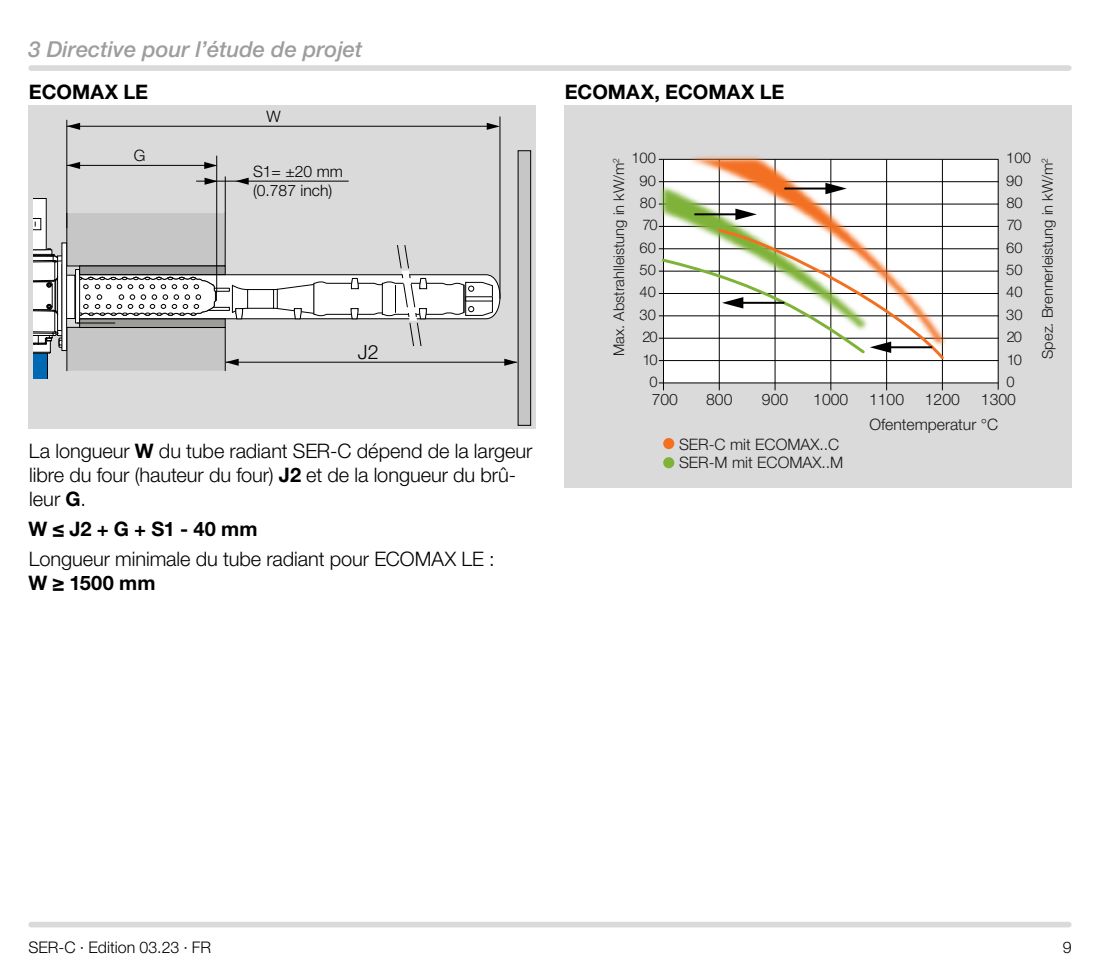
<style>
.page{position:relative;width:1100px;height:970px;background:#fff}
.page>*{position:absolute;margin:0;border:0;box-sizing:border-box;transform-origin:0 0}
.t1{font:italic 500 22px "Helvetica Neue LT Pro";color:#9d9d9c}
.t2{font:300 20px/24px "Helvetica Neue LT Pro";letter-spacing:-.005em;color:#000}
.t3{font:700 20px "Helvetica Neue LT Pro";color:#000}
.t4{font:300 19.6px "Helvetica Neue LT Pro";color:#000}
.t5{font:300 16px "Helvetica Neue LT Pro";color:#000}
.t6{font:300 15.8px "Helvetica Neue LT Pro";color:#1a1817}
.t7{font:300 15.8px/18.8px "Helvetica Neue LT Pro";color:#000}
.t8{font:300 14.8px "Helvetica Neue LT Pro";color:#1a1817}
.s1{font-weight:700}
</style>
<div class="page">
<div style="left:31px;top:921px;width:1038px;height:6px;background:#dadada"></div>
<div style="left:31px;top:65px;width:1038px;height:6px;background:#dadada"></div>
<div style="left:28px;top:105px;width:508px;height:323px;background:#dadada"></div>
<hr style="left:66px;top:120px;width:1px;height:108px;background:#000">
<svg style="left:67px;top:162px;width:13px;height:7px"></svg>
<hr style="left:67px;top:165px;width:140px;height:1px;background:#000">
<svg style="left:204px;top:162px;width:12px;height:7px"></svg>
<hr style="left:225px;top:176px;width:1px;height:37px;background:#000">
<hr style="left:216px;top:156px;width:1px;height:136px;background:#000">
<svg style="left:67px;top:123px;width:13px;height:7px"></svg>
<hr style="left:67px;top:126px;width:422px;height:1px;background:#000">
<svg style="left:487px;top:123px;width:13px;height:7px"></svg>
<hr style="left:500px;top:116px;width:1px;height:183px;background:#000">
<hr style="left:196px;top:181px;width:153px;height:1px;background:#000">
<svg style="left:235px;top:178px;width:14px;height:7px"></svg>
<svg style="left:205px;top:178px;width:13px;height:7px"></svg>
<div style="left:518px;top:151px;width:13px;height:274px;background:#c6c6c6"></div>
<div style="left:518px;top:150px;width:13px;height:276px;border:1px solid #000"></div>
<svg style="left:33px;top:198px;width:484px;height:181px"></svg>
<div style="left:564px;top:105px;width:507px;height:383px;background:#dadada"></div>
<img style="left:658px;top:156px;width:341px;height:235px">
<div style="left:663px;top:438px;width:11px;height:11px;background:#f37021;border-radius:50%"></div>
<div style="left:663px;top:457px;width:11px;height:11px;background:#7eb338;border-radius:50%"></div>
<svg style="left:660px;top:227px;width:286px;height:135px;background:#e4e1d5"></svg>
<hr style="left:784px;top:187px;width:45px;height:2px;background:#000">
<svg style="left:825px;top:183px;width:22px;height:11px"></svg>
<hr style="left:694px;top:213px;width:45px;height:2px;background:#000">
<svg style="left:735px;top:208px;width:22px;height:12px"></svg>
<p class="t1" style="left:28px;top:36px;width:336px">3 Directive pour l’étude de projet</p>
<p class="t3" style="left:29px;top:80px;width:121px">ECOMAX LE</p>
<p class="t7" style="left:134px;top:146px;width:13px">G</p>
<p class="t7" style="left:266px;top:106px;width:16px">W</p>
<p class="t7" style="left:253px;top:162px;width:91px">S1= ±20 mm (0.787 inch)</p>
<p class="t4" style="left:358px;top:340px;width:22px">J2</p>
<p class="t2" style="left:29px;top:439px;width:505px">La longueur <span class="s1">W</span> du tube radiant SER-C dépend de la largeur libre du four (hauteur du four) <span class="s1">J2</span> et de la longueur du brû&shy;leur <span class="s1">G</span>.</p>
<p class="t3" style="left:28px;top:516px;width:231px">W ≤ J2 + G + S1 - 40 mm</p>
<p class="t2" style="left:29px;top:546px;width:467px">Longueur minimale du tube radiant pour ECOMAX LE :</p>
<p class="t3" style="left:28px;top:570px;width:129px">W ≥ 1500 mm</p>
<p class="t3" style="left:565px;top:80px;width:221px">ECOMAX, ECOMAX LE</p>
<p class="t8" style="left:631px;top:149px;width:26px">100</p>
<p class="t8" style="left:1006px;top:149px;width:26px">100</p>
<p class="t8" style="left:610px;top:356px;width:200px;rotate:-90deg">Max. Abstrahlleistung in kW/m<sup>2</sup></p>
<p class="t8" style="left:1038px;top:359px;width:203px;rotate:-90deg">Spez. Brennerleistung in kW/m<sup>2</sup></p>
<p class="t8" style="left:639px;top:171px;width:18px">90</p>
<p class="t8" style="left:642px;top:216px;width:17px">70</p>
<p class="t8" style="left:1006px;top:171px;width:18px">90</p>
<p class="t8" style="left:1007px;top:216px;width:17px">70</p>
<p class="t8" style="left:640px;top:194px;width:18px">80</p>
<p class="t8" style="left:1006px;top:194px;width:18px">80</p>
<p class="t8" style="left:639px;top:238px;width:18px">60</p>
<p class="t8" style="left:639px;top:283px;width:18px">40</p>
<p class="t8" style="left:642px;top:328px;width:17px">20</p>
<p class="t8" style="left:1006px;top:238px;width:18px">60</p>
<p class="t8" style="left:1006px;top:283px;width:18px">40</p>
<p class="t8" style="left:1007px;top:328px;width:17px">20</p>
<p class="t8" style="left:639px;top:261px;width:18px">50</p>
<p class="t8" style="left:639px;top:305px;width:18px">30</p>
<p class="t8" style="left:642px;top:350px;width:17px">10</p>
<p class="t8" style="left:1006px;top:261px;width:18px">50</p>
<p class="t8" style="left:1006px;top:305px;width:18px">30</p>
<p class="t8" style="left:1007px;top:350px;width:17px">10</p>
<p class="t8" style="left:649px;top:372px;width:10px">0</p>
<p class="t6" style="left:652px;top:389px;width:28px">700</p>
<p class="t6" style="left:706px;top:389px;width:28px">800</p>
<p class="t6" style="left:762px;top:389px;width:28px">900</p>
<p class="t6" style="left:813px;top:389px;width:37px">1000</p>
<p class="t6" style="left:869px;top:389px;width:37px">1100</p>
<p class="t6" style="left:925px;top:389px;width:37px">1200</p>
<p class="t8" style="left:1007px;top:372px;width:10px">0</p>
<p class="t6" style="left:981px;top:389px;width:37px">1300</p>
<p class="t6" style="left:679px;top:434px;width:162px">SER-C mit ECOMAX..C</p>
<p class="t6" style="left:679px;top:453px;width:166px">SER-M mit ECOMAX..M</p>
<p class="t6" style="left:869px;top:414px;width:130px">Ofentemperatur °C</p>
<p class="t5" style="left:28px;top:937px;width:184px">SER-C · Edition 03.23 · FR</p>
<p class="t5" style="left:1063px;top:937px;width:10px">9</p>
</div>
